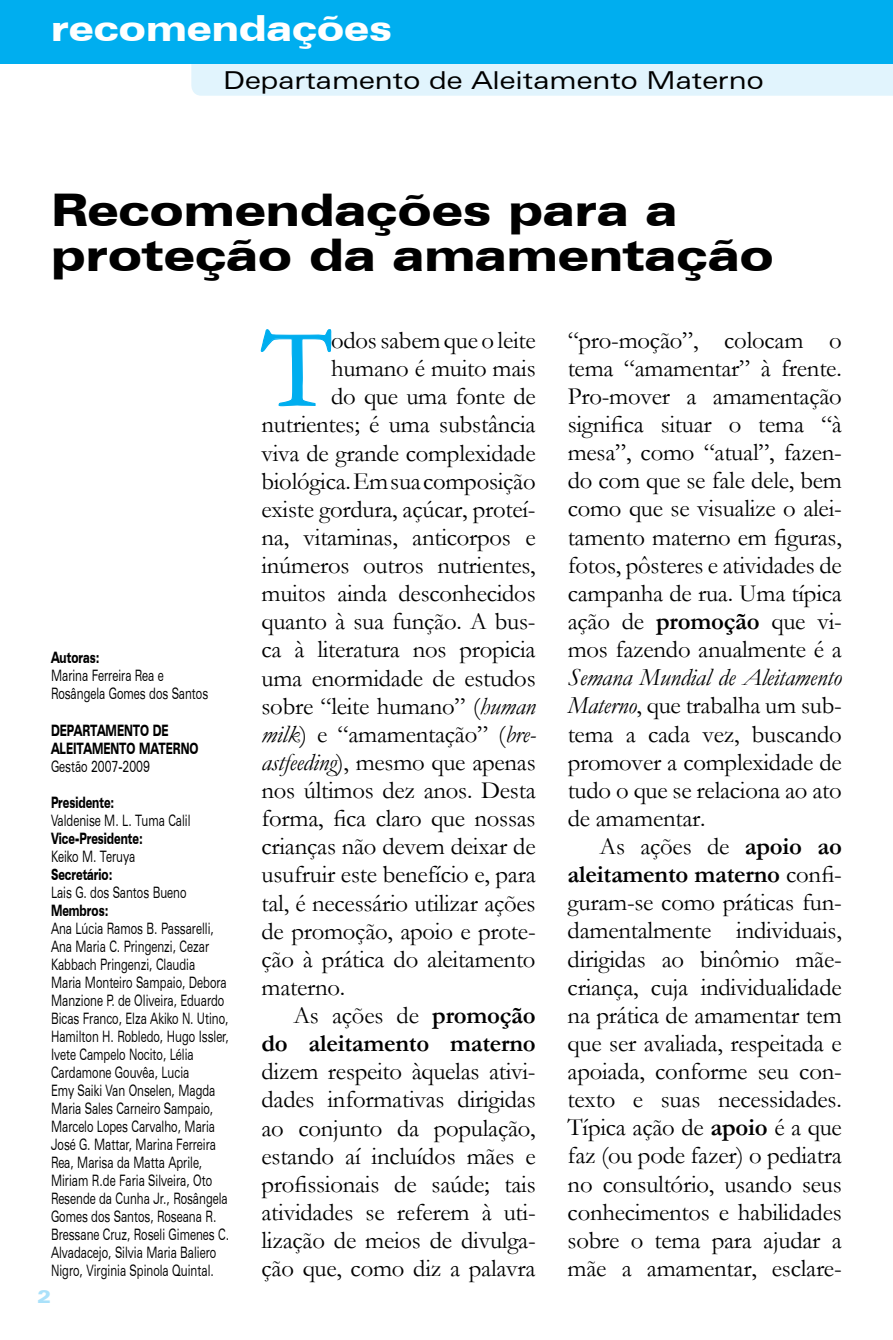
<style>
.page{position:relative;width:893px;height:1340px;background:#fff}
.page>*{position:absolute;margin:0;border:0;box-sizing:border-box;transform-origin:0 0}
.t1{font:114.98px "Garamond";color:#00aeef}
.t2{font:900 expanded 45px/45px "Zurich BT";color:#000}
.t3{font:900 expanded 36px "Zurich BT";color:#fff}
.t4{font:24.75px/28.1px "Garamond";letter-spacing:-.01em;color:#000;text-align:justify}
.t5{font:expanded 24.75px "Zurich BT";color:#000}
.t6{font:700 24.75px "Garamond";letter-spacing:-.01em;color:#000}
.t7{font:900 expanded 18px "Zurich BT";color:#aae1fa}
.t8{font:expanded 15.75px/18px "Zurich BT";color:#000;scale:.6 1}
.t9{font:900 expanded 15.75px/18px "Zurich BT";color:#000;scale:.6 1}
.s1{font-style:italic}
.s2{font-weight:700}
</style>
<div class="page">
<div style="left:191px;top:64px;width:702px;height:32px;background:#e1f4fd"></div>
<div style="left:0;top:0;width:893px;height:64px;background:#00aeef"></div>
<svg style="left:260px;top:329px;width:72px;height:78px"></svg>
<h3 class="t3" style="left:51px;top:7px;width:342px">recomendações</h3>
<p class="t5" style="left:223px;top:66px;width:542px">Departamento de Aleitamento Materno</p>
<h2 class="t2" style="left:51px;top:187px;width:724px">Recomendações para a proteção da amamentação</h2>
<p class="t9" style="left:51px;top:649px;width:82px">Autoras:</p>
<p class="t8" style="left:51px;top:667px;width:264px">Marina Ferreira Rea e<br>Rosângela Gomes dos Santos</p>
<p class="t9" style="left:51px;top:721px;width:247px">DEPARTAMENTO DE<br>ALEITAMENTO MATERNO</p>
<p class="t8" style="left:51px;top:757px;width:166px">Gestão 2007-2009</p>
<p class="t9" style="left:51px;top:793px;width:107px">Presidente:</p>
<p class="t8" style="left:51px;top:811px;width:234px">Valdenise M. L. Tuma Calil</p>
<p class="t9" style="left:51px;top:829px;width:154px">Vice-Presidente:</p>
<p class="t8" style="left:51px;top:847px;width:142px">Keiko M. Teruya</p>
<p class="t9" style="left:51px;top:865px;width:104px">Secretário:</p>
<p class="t8" style="left:51px;top:883px;width:227px">Lais G. dos Santos Bueno</p>
<p class="t9" style="left:51px;top:901px;width:97px">Membros:</p>
<p class="t8" style="left:51px;top:919px;width:298px">Ana Lúcia Ramos B. Passarelli,<br>Ana Maria C. Pringenzi, Cezar<br>Kabbach Pringenzi, Claudia<br>Maria Monteiro Sampaio, Debora<br>Manzione P. de Oliveira, Eduardo<br>Bicas Franco, Elza Akiko N. Utino,<br>Hamilton H. Robledo, Hugo Issler,<br>Ivete Campelo Nocito, Lélia<br>Cardamone Gouvêa, Lucia<br>Emy Saiki Van Onselen, Magda<br>Maria Sales Carneiro Sampaio,<br>Marcelo Lopes Carvalho, Maria<br>José G. Mattar, Marina Ferreira<br>Rea, Marisa da Matta Aprile,<br>Miriam R.de Faria Silveira, Oto<br>Resende da Cunha Jr., Rosângela<br>Gomes dos Santos, Roseana R.<br>Bressane Cruz, Roseli Gimenes C.<br>Alvadacejo, Silvia Maria Baliero<br>Nigro, Virginia Spinola Quintal.</p>
<p class="t7" style="left:37px;top:1285px;width:15px">2</p>
<h1 class="t1" style="left:261px;top:291px;width:72px">T</h1>
<p class="t4" style="left:331px;top:325px;width:206px">odos sabem que o leite</p>
<p class="t4" style="left:331px;top:353px;width:206px">humano é muito mais</p>
<p class="t4" style="left:331px;top:382px;width:206px">do que uma fonte de</p>
<p class="t4" style="left:261px;top:410px;width:276px">nutrientes; é uma substância</p>
<p class="t4" style="left:261px;top:438px;width:276px">viva de grande complexidade</p>
<p class="t4" style="left:261px;top:466px;width:276px">biológica. Em sua composição</p>
<p class="t4" style="left:261px;top:494px;width:276px">existe gordura, açúcar, proteí-</p>
<p class="t4" style="left:261px;top:522px;width:276px">na, vitaminas, anticorpos e</p>
<p class="t4" style="left:261px;top:550px;width:276px">inúmeros outros nutrientes,</p>
<p class="t4" style="left:261px;top:578px;width:276px">muitos ainda desconhecidos</p>
<p class="t4" style="left:261px;top:607px;width:276px">quanto à sua função. A bus-</p>
<p class="t4" style="left:261px;top:635px;width:276px">ca à literatura nos propicia</p>
<p class="t4" style="left:261px;top:663px;width:276px">uma enormidade de estudos</p>
<p class="t4" style="left:261px;top:691px;width:276px">sobre “leite humano” (<span class="s1">human</span></p>
<p class="t4" style="left:261px;top:719px;width:276px"><span class="s1">milk</span>) e “amamentação” (<span class="s1">bre-</span></p>
<p class="t4" style="left:261px;top:747px;width:276px"><span class="s1">astfeeding</span>), mesmo que apenas</p>
<p class="t4" style="left:261px;top:775px;width:276px">nos últimos dez anos. Desta</p>
<p class="t4" style="left:261px;top:803px;width:276px">forma, fica claro que nossas</p>
<p class="t4" style="left:261px;top:831px;width:276px">crianças não devem deixar de</p>
<p class="t4" style="left:261px;top:860px;width:276px">usufruir este benefício e, para</p>
<p class="t4" style="left:261px;top:888px;width:276px">tal, é necessário utilizar ações</p>
<p class="t4" style="left:261px;top:916px;width:276px">de promoção, apoio e prote-</p>
<p class="t4" style="left:261px;top:944px;width:276px">ção à prática do aleitamento</p>
<p class="t4" style="left:261px;top:972px;width:85px">materno.</p>
<p class="t4" style="left:293px;top:1000px;width:244px">As ações de <span class="s2">promoção</span></p>
<p class="t6" style="left:261px;top:1026px;width:276px">do aleitamento materno</p>
<p class="t4" style="left:261px;top:1056px;width:276px">dizem respeito àquelas ativi&shy;dades informativas dirigidas ao conjunto da população, estando aí incluídos mães e profissionais de saúde; tais atividades se referem à uti&shy;lização de meios de divulga&shy;ção que, como diz a palavra</p>
<p class="t4" style="left:568px;top:325px;width:276px">“pro-moção”, colocam o tema “amamentar” à frente.<br>Pro-mover a amamentação significa situar o tema “à mesa”, como “atual”, fazen&shy;do com que se fale dele, bem como que se visualize o alei&shy;tamento materno em figuras, fotos, pôsteres e atividades de campanha de rua. Uma típica ação de <span class="s2">promoção</span> que vi&shy;mos fazendo anualmente é a</p>
<p class="t4" style="left:568px;top:662px;width:276px"><span class="s1">Semana Mundial de Aleitamento Materno</span>, que trabalha um sub&shy;tema a cada vez, buscando promover a complexidade de tudo o que se relaciona ao ato de amamentar.</p>
<p class="t4" style="left:568px;top:831px;width:276px;text-indent:32px">As ações de <span class="s2">apoio ao aleitamento materno</span> confi&shy;guram-se como práticas fun&shy;damentalmente individuais, dirigidas ao binômio mãe&shy;criança, cuja individualidade na prática de amamentar tem que ser avaliada, respeitada e apoiada, conforme seu con&shy;texto e suas necessidades.<br>Típica ação de <span class="s2">apoio</span> é a que faz (ou pode fazer) o pediatra no consultório, usando seus conhecimentos e habilidades sobre o tema para ajudar a mãe a amamentar, esclare-</p>
</div>
